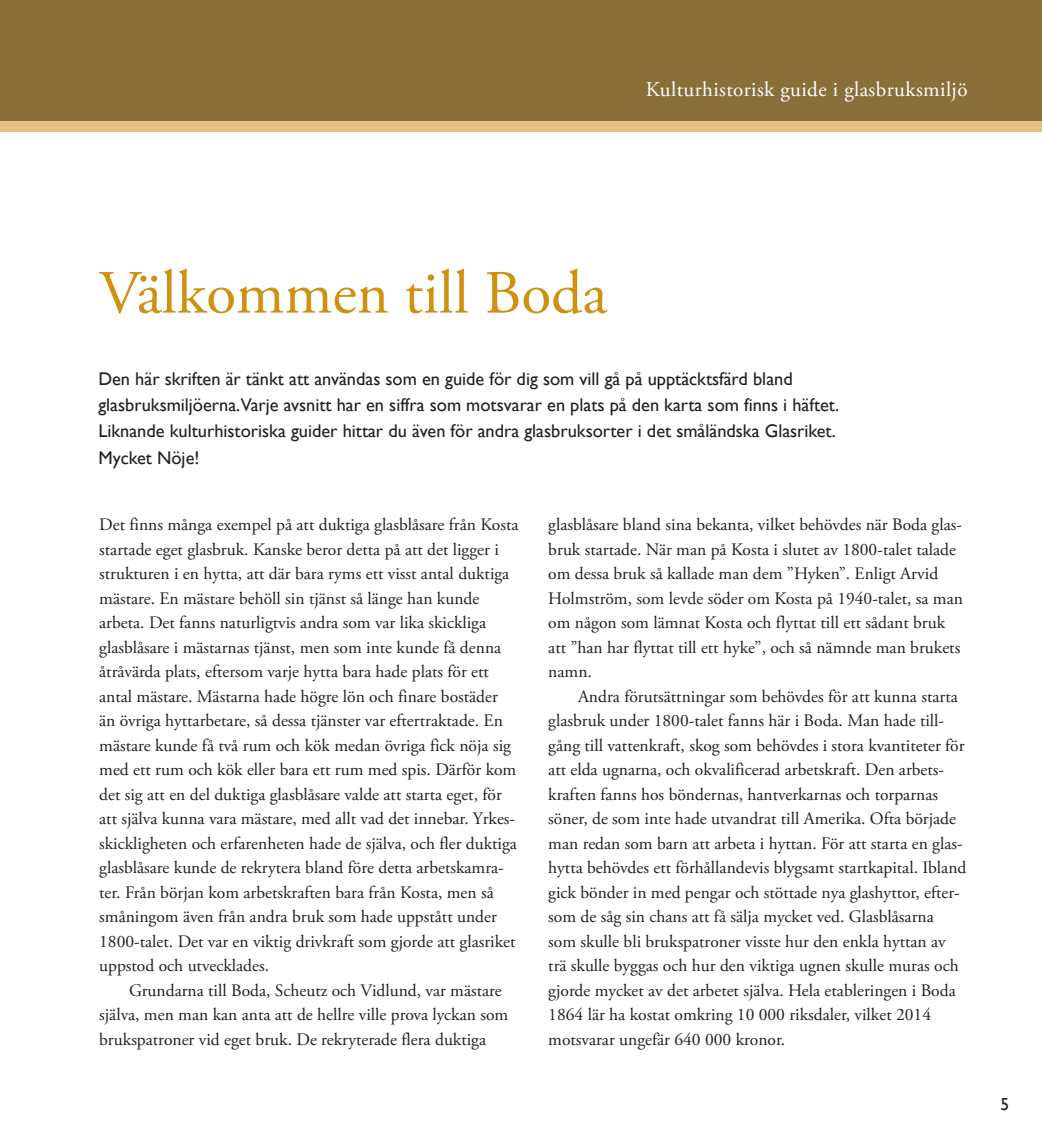
<style>
.page{position:relative;width:1042px;height:1141px;background:#fff}
.page>*{position:absolute;margin:0;border:0;box-sizing:border-box;transform-origin:0 0}
.t1{font:61.25px "Adobe Garamond Pro";color:#cf910f}
.t2{font:21px "Adobe Garamond Pro";letter-spacing:.02em;color:#fff}
.t3{font:18.38px/26.2px "Gill Sans";color:#231f20}
.t4{font:17.5px/24.5px "Adobe Garamond Pro";color:#231f20}
.t5{font:17.5px "Gill Sans";color:#231f20}
</style>
<div class="page">
<div style="left:0;top:121px;width:1042px;height:11px;background:#e6c081"></div>
<div style="left:0;top:0;width:1042px;height:121px;background:#89703b"></div>
<p class="t2" style="left:646px;top:77px;width:323px">Kulturhistorisk guide i glasbruksmiljö</p>
<h1 class="t1" style="left:99px;top:256px;width:509px">Välkommen till Boda</h1>
<p class="t3" style="left:98px;top:365px;width:742px">Den här skriften är tänkt att användas som en guide för dig som vill gå på upptäcktsfärd bland glasbruksmiljöerna.Varje avsnitt har en siffra som motsvarar en plats på den karta som finns i häftet.<br>Liknande kulturhistoriska guider hittar du även för andra glasbruksorter i det småländska Glasriket.<br>Mycket Nöje!</p>
<p class="t4" style="left:99px;top:513px;width:421px">Det finns många exempel på att duktiga glasblåsare från Kosta startade eget glasbruk. Kanske beror detta på att det ligger i strukturen i en hytta, att där bara ryms ett visst antal duktiga mästare. En mästare behöll sin tjänst så länge han kunde arbeta. Det fanns naturligtvis andra som var lika skickliga glasblåsare i mästarnas tjänst, men som inte kunde få denna åtråvärda plats, eftersom varje hytta bara hade plats för ett antal mästare. Mästarna hade högre lön och finare bostäder än övriga hyttarbetare, så dessa tjänster var eftertraktade. En mästare kunde få två rum och kök medan övriga fick nöja sig med ett rum och kök eller bara ett rum med spis. Därför kom det sig att en del duktiga glasblåsare valde att starta eget, för att själva kunna vara mästare, med allt vad det innebar. Yrkes&shy;skickligheten och erfarenheten hade de själva, och fler duktiga glasblåsare kunde de rekrytera bland före detta arbetskamra&shy;ter. Från början kom arbetskraften bara från Kosta, men så småningom även från andra bruk som hade uppstått under 1800-talet. Det var en viktig drivkraft som gjorde att glasriket uppstod och utvecklades.</p>
<p class="t4" style="left:99px;top:979px;width:410px;text-indent:30px">Grundarna till Boda, Scheutz och Vidlund, var mästare själva, men man kan anta att de hellre ville prova lyckan som brukspatroner vid eget bruk. De rekryterade flera duktiga</p>
<p class="t4" style="left:548px;top:513px;width:416px">glasblåsare bland sina bekanta, vilket behövdes när Boda glas&shy;bruk startade. När man på Kosta i slutet av 1800-talet talade om dessa bruk så kallade man dem ”Hyken”. Enligt Arvid Holmström, som levde söder om Kosta på 1940-talet, sa man om någon som lämnat Kosta och flyttat till ett sådant bruk att ”han har flyttat till ett hyke”, och så nämnde man brukets namn.</p>
<p class="t4" style="left:548px;top:685px;width:420px;text-indent:30px">Andra förutsättningar som behövdes för att kunna starta glasbruk under 1800-talet fanns här i Boda. Man hade till&shy;gång till vattenkraft, skog som behövdes i stora kvantiteter för att elda ugnarna, och okvalificerad arbetskraft. Den arbets&shy;kraften fanns hos böndernas, hantverkarnas och torparnas söner, de som inte hade utvandrat till Amerika. Ofta började man redan som barn att arbeta i hyttan. För att starta en glas&shy;hytta behövdes ett förhållandevis blygsamt startkapital. Ibland gick bönder in med pengar och stöttade nya glashyttor, efter&shy;som de såg sin chans att få sälja mycket ved. Glasblåsarna<br>som skulle bli brukspatroner visste hur den enkla hyttan av trä skulle byggas och hur den viktiga ugnen skulle muras och gjorde mycket av det arbetet själva. Hela etableringen i Boda 1864 lär ha kostat omkring 10 000 riksdaler, vilket 2014 motsvarar ungefär 640 000 kronor.</p>
<p class="t5" style="left:1000px;top:1094px;width:10px">5</p>
</div>
